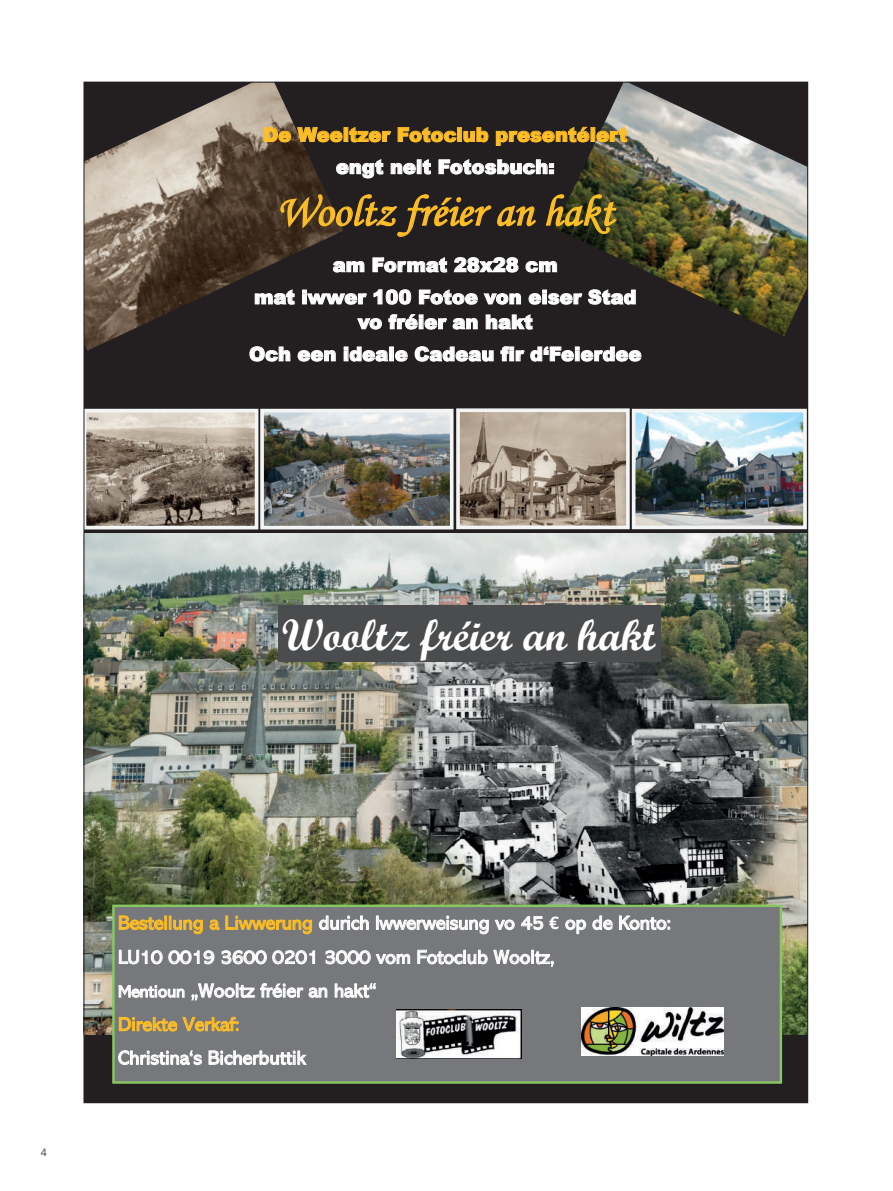
<style>
.page{position:relative;width:893px;height:1191px;background:#fff}
.page>*{position:absolute;margin:0;border:0;box-sizing:border-box;transform-origin:0 0}
.t1{font:43.95px "Script MT Bold";color:#fff}
.t2{font:43.95px "Monotype Corsiva";color:#fdbe26}
.t3{font:19.5px/33.8px "Abadi";letter-spacing:-.005em;color:#fff}
.t4{font:900 19.5px/32.2px "Arial";color:#fff;text-align:center}
.t5{font:900 19.5px "Arial";color:#fdbe26}
.t6{font:300 10.5px "Frutiger Neue LT Com";color:#231f20}
.s1{color:#fdbe26}
.s2{font-family:"Calibri";font-weight:700}
.s3{font-size:17.1px}
</style>
<div class="page">
<div style="left:84px;top:82px;width:724px;height:1020px;background:#231f20"></div>
<img style="left:86px;top:534px;width:720px;height:500px">
<div style="left:113px;top:905px;width:668px;height:177px;background:#76787b"></div>
<div style="left:112px;top:904px;width:670px;height:179px;border:2px solid #87c762"></div>
<div style="left:278px;top:604px;width:382px;height:57px;background:#4b4c4d"></div>
<img style="left:392px;top:529px;width:110px;height:76px">
<img style="left:397px;top:1009px;width:125px;height:49px">
<img style="left:582px;top:1007px;width:141px;height:48px">
<img style="left:86px;top:84px;width:258px;height:266px">
<img style="left:555px;top:84px;width:251px;height:252px">
<img style="left:461px;top:413px;width:164px;height:111px">
<div style="left:456px;top:408px;width:174px;height:121px;border:4px solid #f3f4f4"></div>
<img style="left:637px;top:414px;width:165px;height:110px">
<div style="left:632px;top:409px;width:175px;height:120px;border:4px solid #f3f4f4"></div>
<svg style="left:86px;top:409px;width:172px;height:120px;background:#9b9083"></svg>
<img style="left:265px;top:414px;width:184px;height:110px">
<div style="left:260px;top:409px;width:194px;height:120px;border:4px solid #f3f4f4"></div>
<p class="t5" style="left:263px;top:120px;width:366px">De Weeltzer Fotoclub presentéiert</p>
<p class="t4" style="left:336px;top:150px;width:220px">engt neit Fotosbuch:</p>
<h1 class="t2" style="left:277px;top:185px;width:338px">Wooltz fréier an hakt</h1>
<p class="t4" style="left:254px;top:248px;width:384px">am Format 28x28 cm<br>mat iwwer 100 Fotoe von eiser Stad</p>
<p class="t4" style="left:249px;top:305px;width:394px">vo fréier an hakt<br>Och een ideale Cadeau fir d‘Feierdee</p>
<h1 class="t1" style="left:281px;top:608px;width:375px">Wooltz fréier an hakt</h1>
<p class="t6" style="left:41px;top:1146px;width:8px">4</p>
<p class="t3" style="left:118px;top:906px;width:554px"><span class="s1">Bestellung a Liwwerung</span> durich Iwwerweisung vo 45 <span class="s2">€</span> op de Konto:<br>LU10 0019 3600 0201 3000 vom Fotoclub Wooltz,<br><span class="s3">Mentioun</span> „Wooltz fréier an hakt“<br><span class="s1">Direkte Verkaf:</span></p>
<p class="t3" style="left:118px;top:1041px;width:189px">Christina‘s Bicherbuttik</p>
</div>
